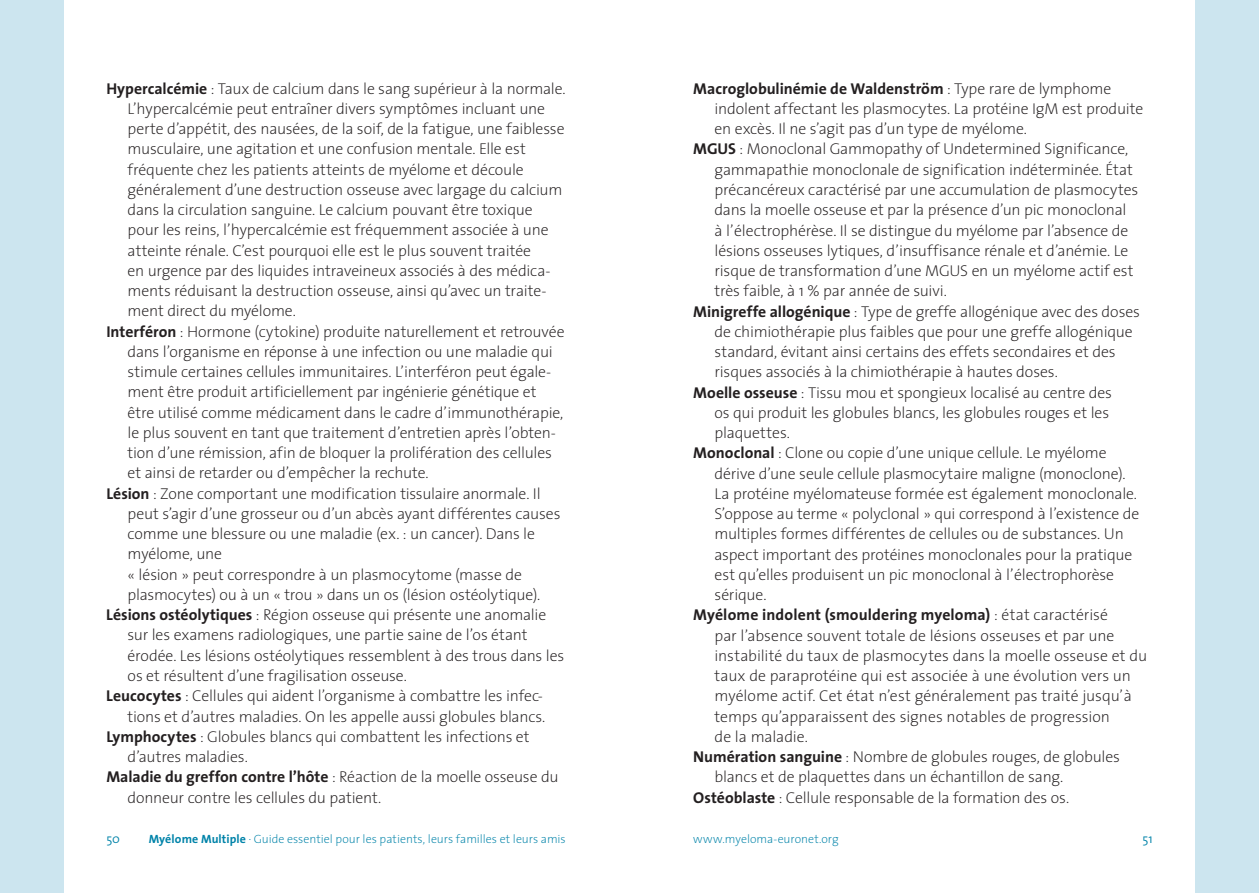
<style>
.page{position:relative;width:1259px;height:893px;background:#fff}
.page>*{position:absolute;margin:0;border:0;box-sizing:border-box;transform-origin:0 0}
.t1{font:200 15.75px "The Sans";letter-spacing:-.01em;color:#231f20}
.t2{font:700 15.75px "The Sans";color:#231f20}
.t3{font:300 12.75px "The Sans";color:#0083a9}
.t4{font:200 12px "The Sans";color:#0083a9}
.s1{font-weight:700}
.s2{font-weight:200}
</style>
<div class="page">
<div style="left:0;top:0;width:64px;height:893px;background:#cce5ef"></div>
<div style="left:1195px;top:0;width:64px;height:893px;background:#cce5ef"></div>
<p class="t1" style="left:106px;top:78px;width:461px"><span class="s1">Hypercalcémie</span> : Taux de calcium dans le sang supérieur à la normale.</p>
<p class="t1" style="left:128px;top:98px;width:419px">L’hypercalcémie peut entraîner divers symptômes incluant une</p>
<p class="t1" style="left:128px;top:119px;width:438px">perte d’appétit, des nausées, de la soif, de la fatigue, une faiblesse</p>
<p class="t1" style="left:128px;top:139px;width:400px">musculaire, une agitation et une confusion mentale. Elle est</p>
<p class="t1" style="left:128px;top:159px;width:398px">fréquente chez les patients atteints de myélome et découle</p>
<p class="t1" style="left:128px;top:179px;width:436px">généralement d’une destruction osseuse avec largage du calcium</p>
<p class="t1" style="left:128px;top:200px;width:406px">dans la circulation sanguine. Le calcium pouvant être toxique</p>
<p class="t1" style="left:128px;top:220px;width:422px">pour les reins, l’hypercalcémie est fréquemment associée à une</p>
<p class="t1" style="left:128px;top:240px;width:405px">atteinte rénale. C’est pourquoi elle est le plus souvent traitée</p>
<p class="t1" style="left:128px;top:260px;width:424px">en urgence par des liquides intraveineux associés à des médica-</p>
<p class="t1" style="left:128px;top:281px;width:420px">ments réduisant la destruction osseuse, ainsi qu’avec un traite-</p>
<p class="t1" style="left:128px;top:301px;width:170px">ment direct du myélome.</p>
<p class="t1" style="left:106px;top:321px;width:460px"><span class="s1">Interféron</span> : Hormone (cytokine) produite naturellement et retrouvée</p>
<p class="t1" style="left:128px;top:341px;width:427px">dans l’organisme en réponse à une infection ou une maladie qui</p>
<p class="t1" style="left:128px;top:362px;width:425px">stimule certaines cellules immunitaires. L’interféron peut égale-</p>
<p class="t1" style="left:128px;top:382px;width:410px">ment être produit artificiellement par ingénierie génétique et</p>
<p class="t1" style="left:128px;top:402px;width:437px">être utilisé comme médicament dans le cadre d’immunothérapie,</p>
<p class="t1" style="left:128px;top:422px;width:430px">le plus souvent en tant que traitement d’entretien après l’obten-</p>
<p class="t1" style="left:128px;top:443px;width:426px">tion d’une rémission, afin de bloquer la prolifération des cellules</p>
<p class="t1" style="left:128px;top:463px;width:303px">et ainsi de retarder ou d’empêcher la rechute.</p>
<p class="t1" style="left:106px;top:483px;width:436px"><span class="s1">Lésion</span> : Zone comportant une modification tissulaire anormale. Il</p>
<p class="t1" style="left:128px;top:503px;width:434px">peut s’agir d’une grosseur ou d’un abcès ayant différentes causes</p>
<p class="t1" style="left:128px;top:524px;width:409px">comme une blessure ou une maladie (ex. : un cancer). Dans le</p>
<p class="t1" style="left:128px;top:544px;width:96px">myélome, une</p>
<p class="t1" style="left:128px;top:564px;width:396px">« lésion » peut correspondre à un plasmocytome (masse de</p>
<p class="t1" style="left:128px;top:584px;width:414px">plasmocytes) ou à un « trou » dans un os (lésion ostéolytique).</p>
<p class="t1" style="left:106px;top:605px;width:441px"><span class="s1">Lésions ostéolytiques</span> : Région osseuse qui présente une anomalie</p>
<p class="t1" style="left:128px;top:625px;width:402px">sur les examens radiologiques, une partie saine de l’os étant</p>
<p class="t1" style="left:128px;top:645px;width:438px">érodée. Les lésions ostéolytiques ressemblent à des trous dans les</p>
<p class="t1" style="left:128px;top:665px;width:281px">os et résultent d’une fragilisation osseuse.</p>
<p class="t1" style="left:106px;top:686px;width:438px"><span class="s1">Leucocytes</span> : Cellules qui aident l’organisme à combattre les infec-</p>
<p class="t1" style="left:128px;top:706px;width:419px">tions et d’autres maladies. On les appelle aussi globules blancs.</p>
<p class="t1" style="left:106px;top:726px;width:425px"><span class="s1">Lymphocytes</span> : Globules blancs qui combattent les infections et</p>
<p class="t1" style="left:128px;top:747px;width:122px">d’autres maladies.</p>
<p class="t2" style="left:106px;top:767px;width:454px">Maladie du greffon contre l’hôte <span class="s2">: Réaction de la moelle osseuse du</span></p>
<p class="t1" style="left:128px;top:787px;width:255px">donneur contre les cellules du patient.</p>
<p class="t2" style="left:693px;top:78px;width:419px">Macroglobulinémie de Waldenström <span class="s2">: Type rare de lymphome</span></p>
<p class="t1" style="left:714px;top:99px;width:430px">indolent affectant les plasmocytes. La protéine IgM est produite</p>
<p class="t1" style="left:714px;top:119px;width:314px">en excès. Il ne s’agit pas d’un type de myélome.</p>
<p class="t1" style="left:693px;top:139px;width:436px"><span class="s1">MGUS</span> : Monoclonal Gammopathy of Undetermined Significance,</p>
<p class="t1" style="left:714px;top:159px;width:420px">gammapathie monoclonale de signification indéterminée. État</p>
<p class="t1" style="left:714px;top:180px;width:425px">précancéreux caractérisé par une accumulation de plasmocytes</p>
<p class="t1" style="left:714px;top:200px;width:413px">dans la moelle osseuse et par la présence d’un pic monoclonal</p>
<p class="t1" style="left:714px;top:220px;width:415px">à l’électrophérèse. Il se distingue du myélome par l’absence de</p>
<p class="t1" style="left:714px;top:240px;width:415px">lésions osseuses lytiques, d’insuffisance rénale et d’anémie. Le</p>
<p class="t1" style="left:714px;top:261px;width:420px">risque de transformation d’une MGUS en un myélome actif est</p>
<p class="t1" style="left:714px;top:281px;width:234px">très faible, à 1 % par année de suivi.</p>
<p class="t1" style="left:693px;top:301px;width:448px"><span class="s1">Minigreffe allogénique</span> : Type de greffe allogénique avec des doses</p>
<p class="t1" style="left:714px;top:321px;width:420px">de chimiothérapie plus faibles que pour une greffe allogénique</p>
<p class="t1" style="left:714px;top:342px;width:402px">standard, évitant ainsi certains des effets secondaires et des</p>
<p class="t1" style="left:714px;top:362px;width:345px">risques associés à la chimiothérapie à hautes doses.</p>
<p class="t1" style="left:693px;top:382px;width:420px"><span class="s1">Moelle osseuse</span> : Tissu mou et spongieux localisé au centre des</p>
<p class="t1" style="left:714px;top:402px;width:396px">os qui produit les globules blancs, les globules rouges et les</p>
<p class="t1" style="left:714px;top:423px;width:77px">plaquettes.</p>
<p class="t1" style="left:693px;top:443px;width:415px"><span class="s1">Monoclonal</span> : Clone ou copie d’une unique cellule. Le myélome</p>
<p class="t1" style="left:714px;top:463px;width:412px">dérive d’une seule cellule plasmocytaire maligne (monoclone).</p>
<p class="t1" style="left:714px;top:483px;width:424px">La protéine myélomateuse formée est également monoclonale.</p>
<p class="t1" style="left:714px;top:504px;width:426px">S’oppose au terme « polyclonal » qui correspond à l’existence de</p>
<p class="t1" style="left:714px;top:524px;width:411px">multiples formes différentes de cellules ou de substances. Un</p>
<p class="t1" style="left:714px;top:544px;width:419px">aspect important des protéines monoclonales pour la pratique</p>
<p class="t1" style="left:714px;top:564px;width:401px">est qu’elles produisent un pic monoclonal à l’électrophorèse</p>
<p class="t1" style="left:714px;top:585px;width:53px">sérique.</p>
<p class="t2" style="left:693px;top:605px;width:416px">Myélome indolent (smouldering myeloma) <span class="s2">: état caractérisé</span></p>
<p class="t1" style="left:714px;top:625px;width:401px">par l’absence souvent totale de lésions osseuses et par une</p>
<p class="t1" style="left:714px;top:645px;width:434px">instabilité du taux de plasmocytes dans la moelle osseuse et du</p>
<p class="t1" style="left:714px;top:666px;width:418px">taux de paraprotéine qui est associée à une évolution vers un</p>
<p class="t1" style="left:714px;top:686px;width:419px">myélome actif. Cet état n’est généralement pas traité jusqu’à</p>
<p class="t1" style="left:714px;top:706px;width:397px">temps qu’apparaissent des signes notables de progression</p>
<p class="t1" style="left:714px;top:726px;width:95px">de la maladie.</p>
<p class="t1" style="left:693px;top:747px;width:428px"><span class="s1">Numération sanguine</span> : Nombre de globules rouges, de globules</p>
<p class="t1" style="left:714px;top:767px;width:350px">blancs et de plaquettes dans un échantillon de sang.</p>
<p class="t1" style="left:693px;top:787px;width:377px"><span class="s1">Ostéoblaste</span> : Cellule responsable de la formation des os.</p>
<p class="t3" style="left:106px;top:830px;width:15px">50</p>
<p class="t4" style="left:149px;top:831px;width:418px"><span class="s1">Myélome Multiple</span> · Guide essentiel pour les patients, leurs familles et leurs amis</p>
<p class="t4" style="left:693px;top:831px;width:147px">www.myeloma-euronet.org</p>
<p class="t3" style="left:1142px;top:830px;width:12px">51</p>
</div>
